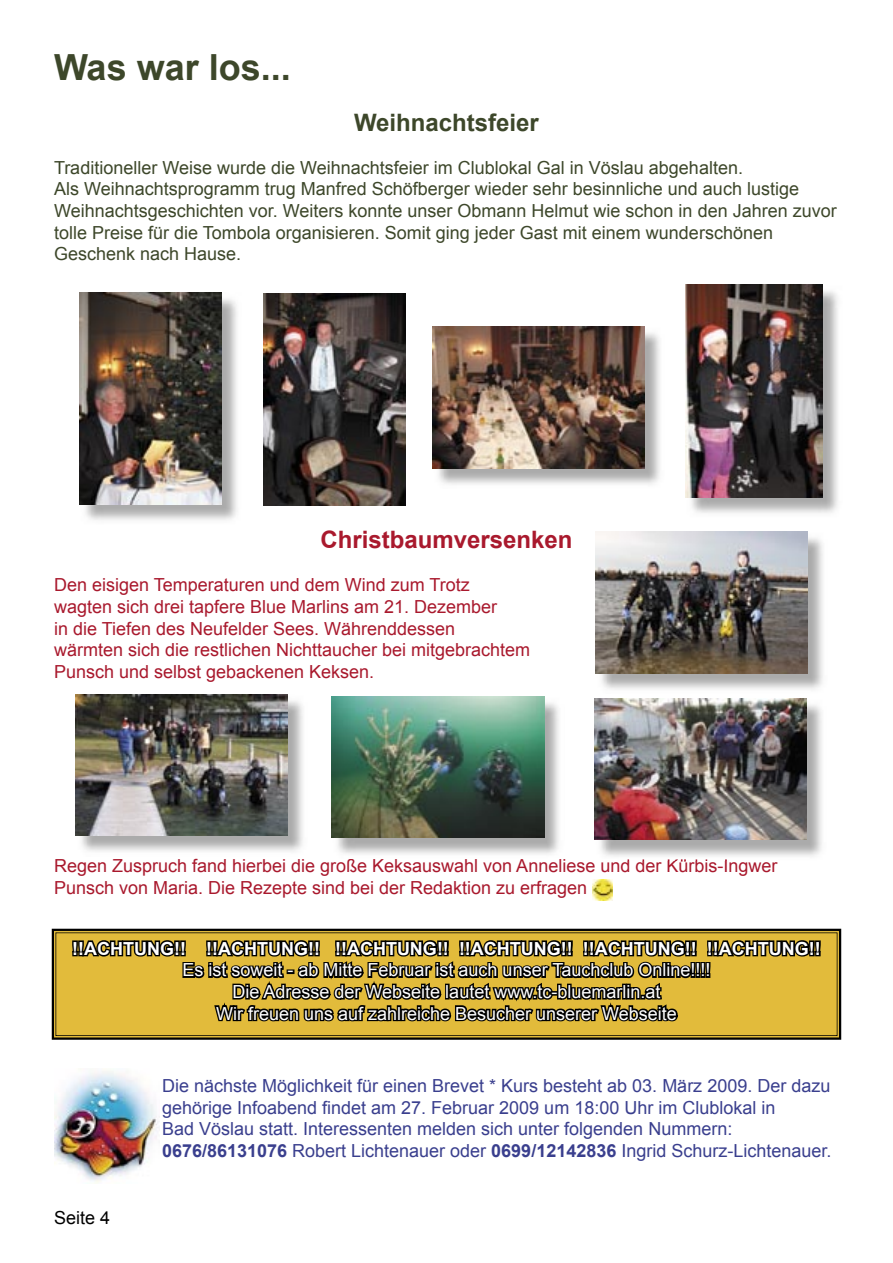
<style>
.page{position:relative;width:893px;height:1263px;background:#fff}
.page>*{position:absolute;margin:0;border:0;box-sizing:border-box;transform-origin:0 0}
.t1{font:700 36px "Arial";color:#3d472a}
.t2{font:700 24px "Arial";color:#a9192d}
.t3{font:700 24px "Arial";color:#3d472a}
.t4{font:18px/21.6px "Arial";color:#a9192d}
.t5{font:18px/21.6px "Arial";color:#3d472a}
.t6{font:18px/21.6px "Arial";color:#3a3f8e}
.t7{font:18px/21.6px "Arial";color:#fff;text-align:center}
.t8{font:700 18px "Arial";color:#fff}
.t9{font:18px "Arial";color:#000}
.s1{font-weight:700}
</style>
<div class="page">
<img style="left:433px;top:333px;width:227px;height:152px">
<img style="left:432px;top:326px;width:213px;height:142px">
<img style="left:686px;top:286px;width:152px;height:227px">
<img style="left:686px;top:285px;width:136px;height:212px">
<img style="left:80px;top:293px;width:157px;height:227px">
<img style="left:80px;top:292px;width:141px;height:212px">
<img style="left:601px;top:538px;width:222px;height:152px">
<img style="left:595px;top:532px;width:213px;height:142px">
<img style="left:337px;top:697px;width:222px;height:157px">
<img style="left:332px;top:696px;width:212px;height:142px">
<img style="left:81px;top:701px;width:222px;height:151px">
<img style="left:75px;top:694px;width:213px;height:142px">
<img style="left:600px;top:705px;width:222px;height:152px">
<img style="left:627px;top:859px;width:100px;height:1px">
<img style="left:594px;top:698px;width:213px;height:142px">
<img style="left:263px;top:293px;width:142px;height:213px">
<img style="left:592px;top:879px;width:21px;height:22px">
<svg style="left:52px;top:929px;width:789px;height:111px;background:#594b1d"></svg>
<svg style="left:56px;top:932px;width:781px;height:104px;background:#987e27"></svg>
<img style="left:54px;top:1071px;width:105px;height:113px">
<h1 class="t1" style="left:54px;top:44px;width:238px">Was war los...</h1>
<h2 class="t3" style="left:354px;top:106px;width:186px">Weihnachtsfeier</h2>
<p class="t5" style="left:54px;top:157px;width:784px">Traditioneller Weise wurde die Weihnachtsfeier im Clublokal Gal in Vöslau abgehalten.<br>Als Weihnachtsprogramm trug Manfred Schöfberger wieder sehr besinnliche und auch lustige Weihnachtsgeschichten vor. Weiters konnte unser Obmann Helmut wie schon in den Jahren zuvor tolle Preise für die Tombola organisieren. Somit ging jeder Gast mit einem wunderschönen Geschenk nach Hause.</p>
<h2 class="t2" style="left:320px;top:524px;width:254px">Christbaumversenken</h2>
<p class="t4" style="left:54px;top:574px;width:478px">Den eisigen Temperaturen und dem Wind zum Trotz wagten sich drei tapfere Blue Marlins am 21. Dezember<br>in die Tiefen des Neufelder Sees. Währenddessen<br>wärmten sich die restlichen Nichttaucher bei mitgebrachtem Punsch und selbst gebackenen Keksen.</p>
<p class="t4" style="left:54px;top:855px;width:725px">Regen Zuspruch fand hierbei die große Keksauswahl von Anneliese und der Kürbis-Ingwer<br>Punsch von Maria. Die Rezepte sind bei der Redaktion zu erfragen</p>
<p class="t8" style="left:72px;top:937px;width:750px">!!ACHTUNG!! !!ACHTUNG!! !!ACHTUNG!! !!ACHTUNG!! !!ACHTUNG!! !!ACHTUNG!!</p>
<p class="t7" style="left:183px;top:959px;width:529px">Es ist soweit - ab Mitte Februar ist auch unser Tauchclub Online!!!!<br>Die Adresse der Webseite lautet www.tc-bluemarlin.at<br>Wir freuen uns auf zahlreiche Besucher unserer Webseite</p>
<p class="t9" style="left:54px;top:1206px;width:58px">Seite 4</p>
<p class="t6" style="left:162px;top:1075px;width:671px">Die nächste Möglichkeit für einen Brevet * Kurs besteht ab 03. März 2009. Der dazu gehörige Infoabend findet am 27. Februar 2009 um 18:00 Uhr im Clublokal in<br>Bad Vöslau statt. Interessenten melden sich unter folgenden Nummern:<br><span class="s1">0676/86131076</span> Robert Lichtenauer oder <span class="s1">0699/12142836</span> Ingrid Schurz-Lichtenauer.</p>
</div>
